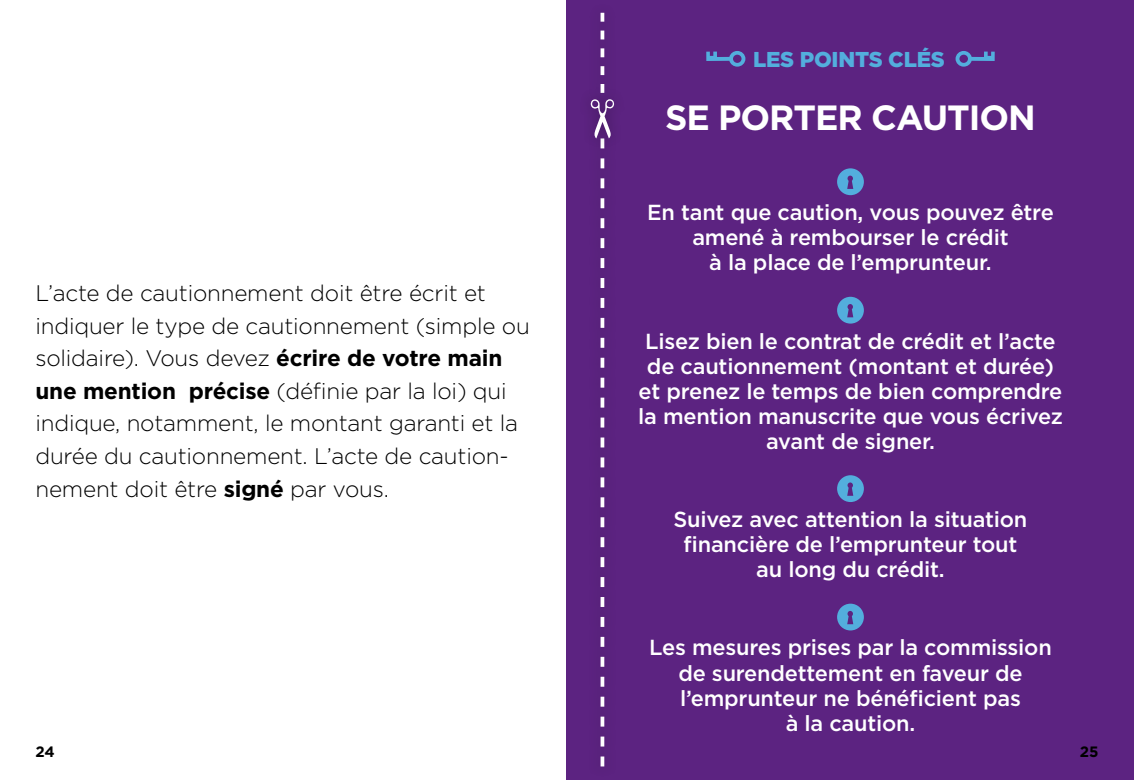
<style>
.page{position:relative;width:1134px;height:780px;background:#fff}
.page>*{position:absolute;margin:0;border:0;box-sizing:border-box;transform-origin:0 0}
.H2_-_titre_points_cl{font:700 35px "Gotham";letter-spacing:-.03em;color:#fff}
.Texte{font:300 22.5px/32.5px "Gotham";letter-spacing:-.01em;color:#000}
.Texte_points_clés{font:500 21.75px/25px "Gotham";letter-spacing:-.01em;color:#fff;text-align:center}
.H2_-_points_clés{font:900 21.5px "Gotham";letter-spacing:-.01em;color:#53aedd}
.t1{font:700 15px "Gotham";color:#000}
.s1{font-weight:700}
</style>
<div class="page">
<div style="left:567px;top:0;width:567px;height:780px;background:#5c2381"></div>
<svg style="left:600px;top:13px;width:4px;height:73px"></svg>
<svg style="left:591px;top:99px;width:23px;height:667px"></svg>
<svg style="left:706px;top:51px;width:39px;height:16px"></svg>
<svg style="left:955px;top:51px;width:40px;height:16px"></svg>
<svg style="left:837px;top:168px;width:27px;height:27px"></svg>
<svg style="left:837px;top:297px;width:27px;height:26px"></svg>
<svg style="left:837px;top:475px;width:27px;height:27px"></svg>
<svg style="left:837px;top:603px;width:27px;height:27px"></svg>
<p class="Texte" style="left:35px;top:276px;width:496px">L’acte de cautionnement doit être écrit et indiquer le type de cautionnement (simple ou solidaire). Vous devez <span class="s1">écrire de votre main une mention précise</span> (définie par la loi) qui indique, notamment, le montant garanti et la durée du cautionnement. L’acte de caution&shy;nement doit être <span class="s1">signé</span> par vous.</p>
<p class="t1" style="left:35px;top:741px;width:21px">24</p>
<h2 class="H2_-_points_clés" style="left:753px;top:44px;width:193px">LES POINTS CLÉS</h2>
<h2 class="H2_-_titre_points_cl" style="left:665px;top:94px;width:372px">SE PORTER CAUTION</h2>
<p class="Texte_points_clés" style="left:647px;top:200px;width:408px">En tant que caution, vous pouvez être amené à rembourser le crédit<br>à la place de l’emprunteur.</p>
<p class="Texte_points_clés" style="left:638px;top:328px;width:426px">Lisez bien le contrat de crédit et l’acte de cautionnement (montant et durée) et prenez le temps de bien comprendre la mention manuscrite que vous écrivez avant de signer.</p>
<p class="Texte_points_clés" style="left:673px;top:506px;width:355px">Suivez avec attention la situation financière de l’emprunteur tout au long du crédit.</p>
<p class="Texte_points_clés" style="left:649px;top:635px;width:404px">Les mesures prises par la commission de surendettement en faveur de l’emprunteur ne bénéficient pas<br>à la caution.</p>
<p class="t1" style="left:1080px;top:741px;width:20px">25</p>
</div>
